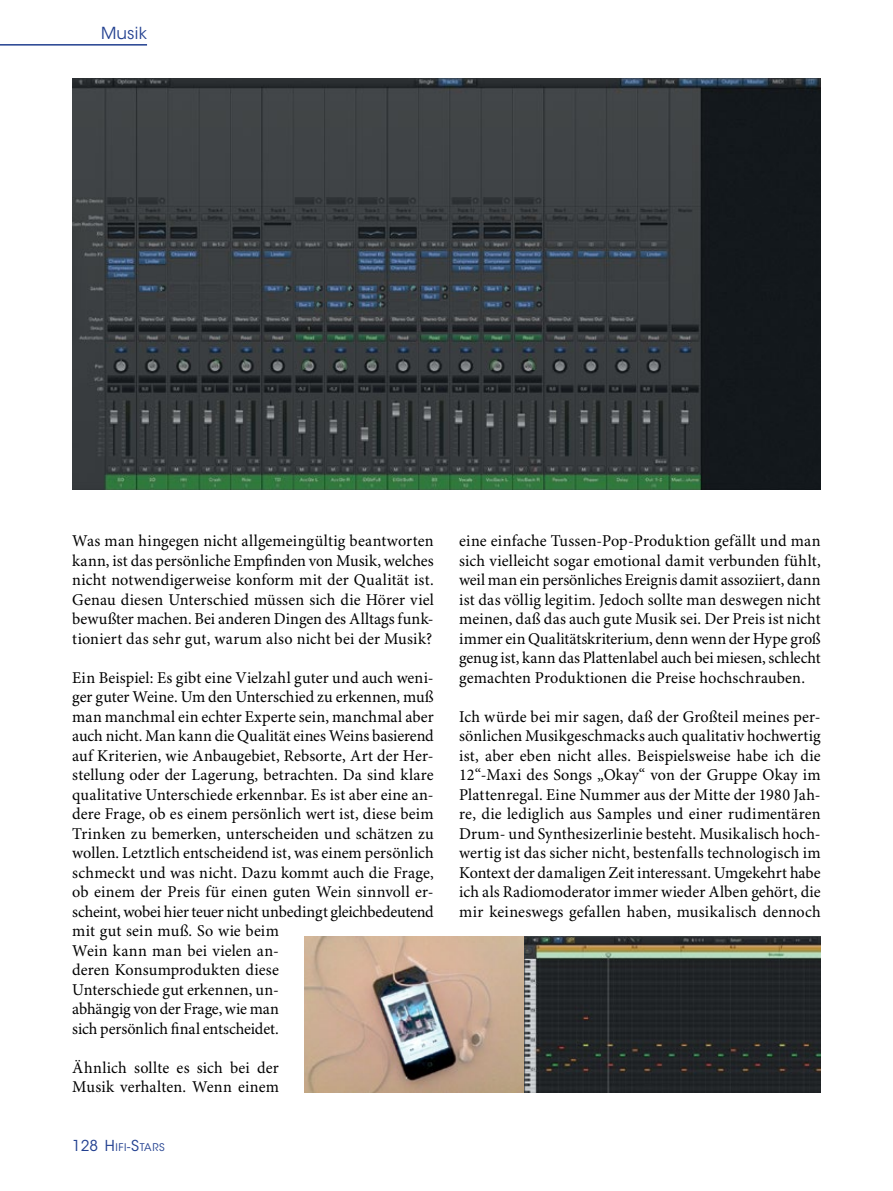
<style>
.page{position:relative;width:893px;height:1191px;background:#fff}
.page>*{position:absolute;margin:0;border:0;box-sizing:border-box;transform-origin:0 0}
.t1{font:16.5px/19.5px "Minion Pro";letter-spacing:.005em;color:#000;text-align:justify}
.t2{font:16.5px "ITC Avant Garde Std";letter-spacing:.01em;color:#224090}
.t3{font:10.5px "ITC Avant Garde Std";letter-spacing:.055em;color:#224090}
.s1{font-size:15px}
.s2{font-size:12px}
</style>
<div class="page">
<img style="left:72px;top:78px;width:749px;height:411px">
<img style="left:304px;top:936px;width:516px;height:156px">
<hr style="left:0;top:44px;width:147px;height:2px;background:#224090">
<p class="t2" style="left:101px;top:23px;width:47px">Musik</p>
<p class="t1" style="left:72px;top:532px;width:363px">Was man hingegen nicht allgemeingültig beantworten kann, ist das persönliche Empfinden von Musik, welches nicht notwendigerweise konform mit der Qualität ist.<br>Genau diesen Unterschied müssen sich die Hörer viel bewußter machen. Bei anderen Dingen des Alltags funk&shy;tioniert das sehr gut, warum also nicht bei der Musik?</p>
<p class="t1" style="left:72px;top:668px;width:363px;text-align:left">Ein Beispiel: Es gibt eine Vielzahl guter und auch weni&shy;ger guter Weine. Um den Unterschied zu erkennen, muß man manchmal ein echter Experte sein, manchmal aber auch nicht. Man kann die Qualität eines Weins basierend auf Kriterien, wie Anbaugebiet, Rebsorte, Art der Her&shy;stellung oder der Lagerung, betrachten. Da sind klare qualitative Unterschiede erkennbar. Es ist aber eine an&shy;dere Frage, ob es einem persönlich wert ist, diese beim Trinken zu bemerken, unterscheiden und schätzen zu wollen. Letztlich entscheidend ist, was einem persönlich schmeckt und was nicht. Dazu kommt auch die Frage, ob einem der Preis für einen guten Wein sinnvoll er&shy;scheint, wobei hier teuer nicht unbedingt gleichbedeutend mit gut sein muß. So wie beim<br>Wein kann man bei vielen an-<br>deren Konsumprodukten diese<br>Unterschiede gut erkennen, un-<br>abhängig von der Frage, wie man<br>sich persönlich final entscheidet.</p>
<p class="t1" style="left:72px;top:1058px;width:208px">Ähnlich sollte es sich bei der<br>Musik verhalten. Wenn einem</p>
<p class="t3" style="left:72px;top:1140px;width:93px"><span class="s1">128</span> <span class="s1">H</span>IFI<span class="s2">-</span><span class="s1">S</span>TARS</p>
<p class="t1" style="left:459px;top:532px;width:363px">eine einfache Tussen-Pop-Produktion gefällt und man sich vielleicht sogar emotional damit verbunden fühlt, weil man ein persönliches Ereignis damit assoziiert, dann ist das völlig legitim. Jedoch sollte man deswegen nicht meinen, daß das auch gute Musik sei. Der Preis ist nicht immer ein Qualitätskriterium, denn wenn der Hype groß genug ist, kann das Plattenlabel auch bei miesen, schlecht gemachten Produktionen die Preise hochschrauben.</p>
<p class="t1" style="left:459px;top:707px;width:363px">Ich würde bei mir sagen, daß der Großteil meines per&shy;sönlichen Musikgeschmacks auch qualitativ hochwertig ist, aber eben nicht alles. Beispielsweise habe ich die 12“-Maxi des Songs „Okay“ von der Gruppe Okay im Plattenregal. Eine Nummer aus der Mitte der 1980 Jah&shy;re, die lediglich aus Samples und einer rudimentären Drum- und Synthesizerlinie besteht. Musikalisch hoch&shy;wertig ist das sicher nicht, bestenfalls technologisch im Kontext der damaligen Zeit interessant. Umgekehrt habe ich als Radiomoderator immer wieder Alben gehört, die mir keineswegs gefallen haben, musikalisch dennoch</p>
</div>
